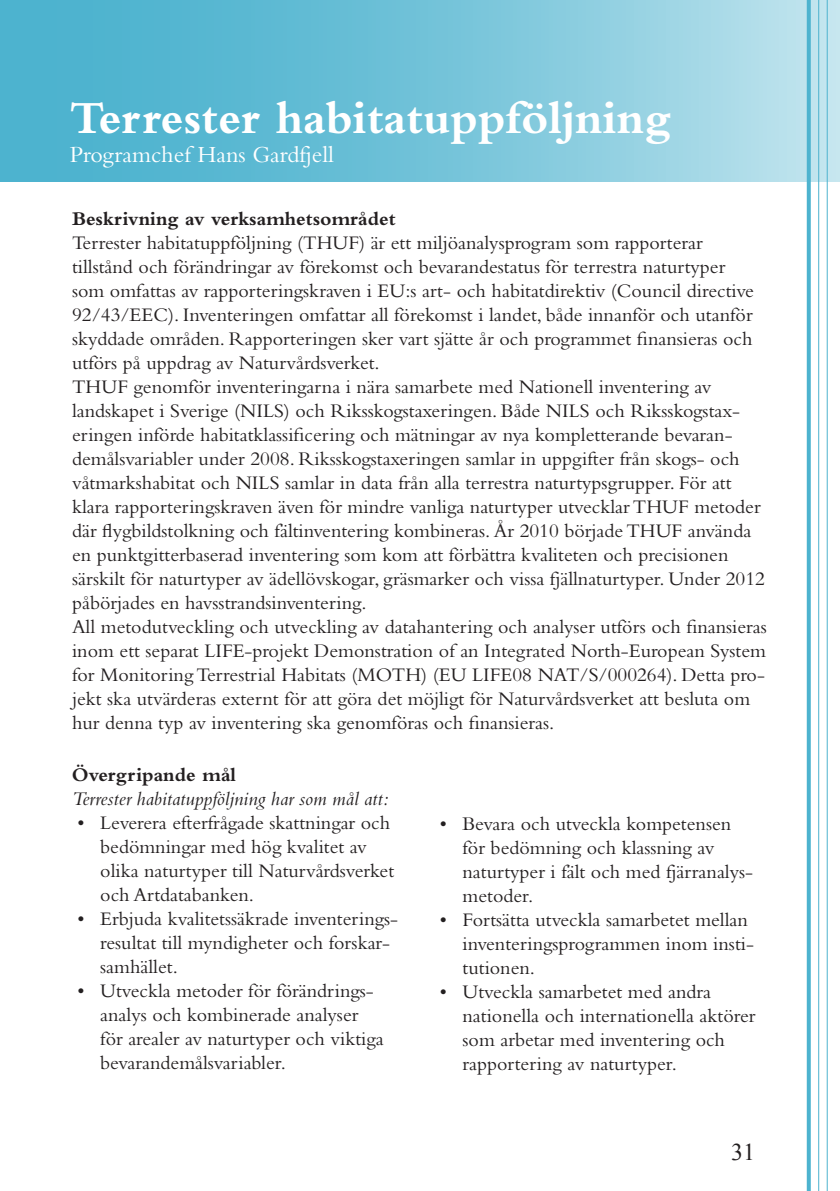
<style>
.page{position:relative;width:840px;height:1191px;background:#fff}
.page>*{position:absolute;margin:0;border:0;box-sizing:border-box;transform-origin:0 0}
.t1{font:700 48px "Bembo";color:#fff}
.t2{font:24px "Bembo";color:#fff}
.t3{font:24px "Times New Roman";color:#231f20}
.t4{font:20px/24px "Bembo";color:#231f20}
.t5{font:700 20px "Bembo";color:#231f20}
.t6{font:italic 20px "Bembo";color:#231f20}
</style>
<div class="page">
<svg style="left:806px;top:181px;width:4px;height:1010px;background:#6fc1d8"></svg>
<hr style="left:817px;top:0;width:1px;height:1191px;background:#4db3cf">
<hr style="left:826px;top:0;width:1px;height:1191px;background:#4db3cf">
<svg style="left:0;top:0;width:839px;height:181px;background:#77c5da"></svg>
<p class="t1" style="left:70px;top:91px;width:602px">Terrester habitatuppföljning</p>
<p class="t2" style="left:70px;top:140px;width:265px">Programchef Hans Gardfjell</p>
<p class="t5" style="left:72px;top:208px;width:325px">Beskrivning av verksamhetsområdet</p>
<p class="t4" style="left:72px;top:230px;width:683px">Terrester habitatuppföljning (THUF) är ett miljöanalysprogram som rapporterar tillstånd och förändringar av förekomst och bevarandestatus för terrestra naturtyper som omfattas av rapporteringskraven i EU:s art- och habitatdirektiv (Council directive 92/43/EEC). Inventeringen omfattar all förekomst i landet, både innanför och utanför skyddade områden. Rapporteringen sker vart sjätte år och programmet finansieras och utförs på uppdrag av Naturvårdsverket.</p>
<p class="t4" style="left:72px;top:374px;width:694px">THUF genomför inventeringarna i nära samarbete med Nationell inventering av landskapet i Sverige (NILS) och Riksskogstaxeringen. Både NILS och Riksskogstax&shy;eringen införde habitatklassificering och mätningar av nya kompletterande bevaran&shy;demålsvariabler under 2008. Riksskogstaxeringen samlar in uppgifter från skogs- och våtmarkshabitat och NILS samlar in data från alla terrestra naturtypsgrupper. För att klara rapporteringskraven även för mindre vanliga naturtyper utvecklar THUF metoder där flygbildstolkning och fältinventering kombineras. År 2010 började THUF använda en punktgitterbaserad inventering som kom att förbättra kvaliteten och precisionen särskilt för naturtyper av ädellövskogar, gräsmarker och vissa fjällnaturtyper. Under 2012 påbörjades en havsstrandsinventering.</p>
<p class="t4" style="left:72px;top:614px;width:696px">All metodutveckling och utveckling av datahantering och analyser utförs och finansieras inom ett separat LIFE-projekt Demonstration of an Integrated North-European System for Monitoring Terrestrial Habitats (MOTH) (EU LIFE08 NAT/S/000264). Detta pro&shy;jekt ska utvärderas externt för att göra det möjligt för Naturvårdsverket att besluta om hur denna typ av inventering ska genomföras och finansieras.</p>
<p class="t5" style="left:72px;top:763px;width:166px">Övergripande mål</p>
<p class="t6" style="left:72px;top:787px;width:318px">Terrester habitatuppföljning har som mål att:</p>
<p class="t4" style="left:100px;top:810px;width:295px;text-indent:-23px">• Leverera efterfrågade skattningar och bedömningar med hög kvalitet av olika naturtyper till Naturvårdsverket och Artdatabanken.</p>
<p class="t4" style="left:100px;top:906px;width:298px;text-indent:-23px">• Erbjuda kvalitetssäkrade inventerings&shy;resultat till myndigheter och forskar&shy;samhället.</p>
<p class="t4" style="left:100px;top:978px;width:285px;text-indent:-23px">• Utveckla metoder för förändrings&shy;analys och kombinerade analyser för arealer av naturtyper och viktiga bevarandemålsvariabler.</p>
<p class="t4" style="left:462px;top:811px;width:290px;text-indent:-23px">• Bevara och utveckla kompetensen för bedömning och klassning av naturtyper i fält och med fjärranalys&shy;metoder.</p>
<p class="t4" style="left:462px;top:907px;width:293px;text-indent:-23px">• Fortsätta utveckla samarbetet mellan inventeringsprogrammen inom insti&shy;tutionen.</p>
<p class="t4" style="left:462px;top:979px;width:294px;text-indent:-23px">• Utveckla samarbetet med andra nationella och internationella aktörer som arbetar med inventering och rapportering av naturtyper.</p>
<p class="t3" style="left:730px;top:1136px;width:25px">31</p>
</div>
